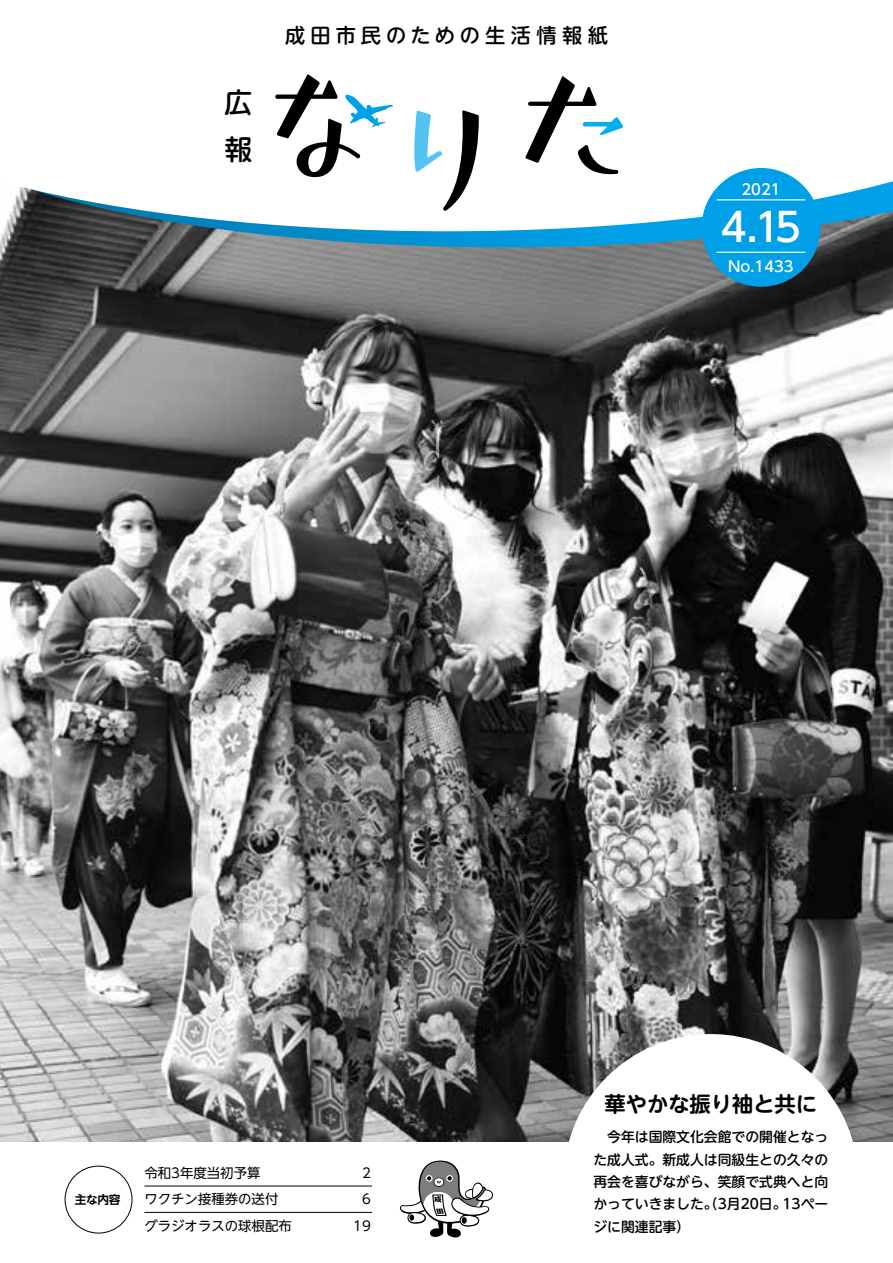
<style>
.page{position:relative;width:893px;height:1263px;background:#fff}
.page>*{position:absolute;margin:0;border:0;box-sizing:border-box;transform-origin:0 0}
.t1{font:500 39.3px "UD Shin Go Pro";color:#fff}
.t2{font:500 27.9px/47px "UD Shin M Go Pr 6";color:#000}
.t3{font:700 21.3px "UD Shin M Go Pr 6 De";color:#000}
.t4{font:500 20.25px "UD Shin M Go Pr 6";letter-spacing:.25em;color:#000}
.t5{font:500 14.85px "UD Shin Go Pro";color:#fff}
.t6{font:500 13.8px/22.4px "UD Shin M Go Pr 6";color:#000;text-align:right}
.t7{font:13.35px "UD Shin Go NT Pro";color:#000}
.t8{font:700 11.7px "UD Shin Go NT Pro De";color:#000}
</style>
<div class="page">
<img style="left:0;top:247px;width:893px;height:894px">
<svg style="left:0;top:231px;width:893px;height:16px;background:#337896"></svg>
<svg style="left:4px;top:168px;width:889px;height:63px"></svg>
<div style="left:702px;top:168px;width:118px;height:119px;background:#00a0e9;border-radius:50%"></div>
<hr style="left:717px;top:199px;width:88px;height:1px;background:#fff">
<hr style="left:717px;top:252px;width:88px;height:1px;background:#fff">
<div style="left:65px;top:1166px;width:67px;height:67px;border:1px solid #000;border-radius:50%"></div>
<svg style="left:563px;top:1034px;width:295px;height:108px"></svg>
<svg style="left:525px;top:76px;width:98px;height:98px"></svg>
<svg style="left:414px;top:110px;width:65px;height:101px"></svg>
<svg style="left:275px;top:74px;width:118px;height:103px"></svg>
<hr style="left:144px;top:1186px;width:228px;height:1px;background:#000">
<hr style="left:144px;top:1212px;width:228px;height:1px;background:#000">
<svg style="left:400px;top:1160px;width:93px;height:78px"></svg>
<h2 class="t2" style="left:224px;top:77px;width:29px">広報</h2>
<h3 class="t4" style="left:285px;top:19px;width:324px">成田市民のための生活情報紙</h3>
<p class="t5" style="left:741px;top:177px;width:41px">2021</p>
<h1 class="t1" style="left:721px;top:195px;width:82px">4.15</h1>
<p class="t5" style="left:728px;top:254px;width:67px">No.1433</p>
<p class="t8" style="left:75px;top:1190px;width:47px">主な内容</p>
<p class="t7" style="left:144px;top:1161px;width:117px">令和3年度当初予算</p>
<p class="t7" style="left:144px;top:1188px;width:135px">ワクチン接種券の送付</p>
<p class="t7" style="left:144px;top:1215px;width:149px">グラジオラスの球根配布</p>
<p class="t7" style="left:362px;top:1161px;width:10px">2</p>
<p class="t7" style="left:362px;top:1188px;width:10px">6</p>
<p class="t7" style="left:353px;top:1215px;width:19px">19</p>
<h3 class="t3" style="left:605px;top:1085px;width:214px">華やかな振り袖と共に</h3>
<p class="t6" style="left:593px;top:1125px;width:236px">　今年は国際文化会館での開催となった成人式。新成人は同級生との久々の再会を喜びながら、笑顔で式典へと向<br>13ペー</p>
<p class="t6" style="left:593px;top:1192px;width:195px;text-align:left">かっていきました。（3月20日。ジに関連記事(</p>
</div>
